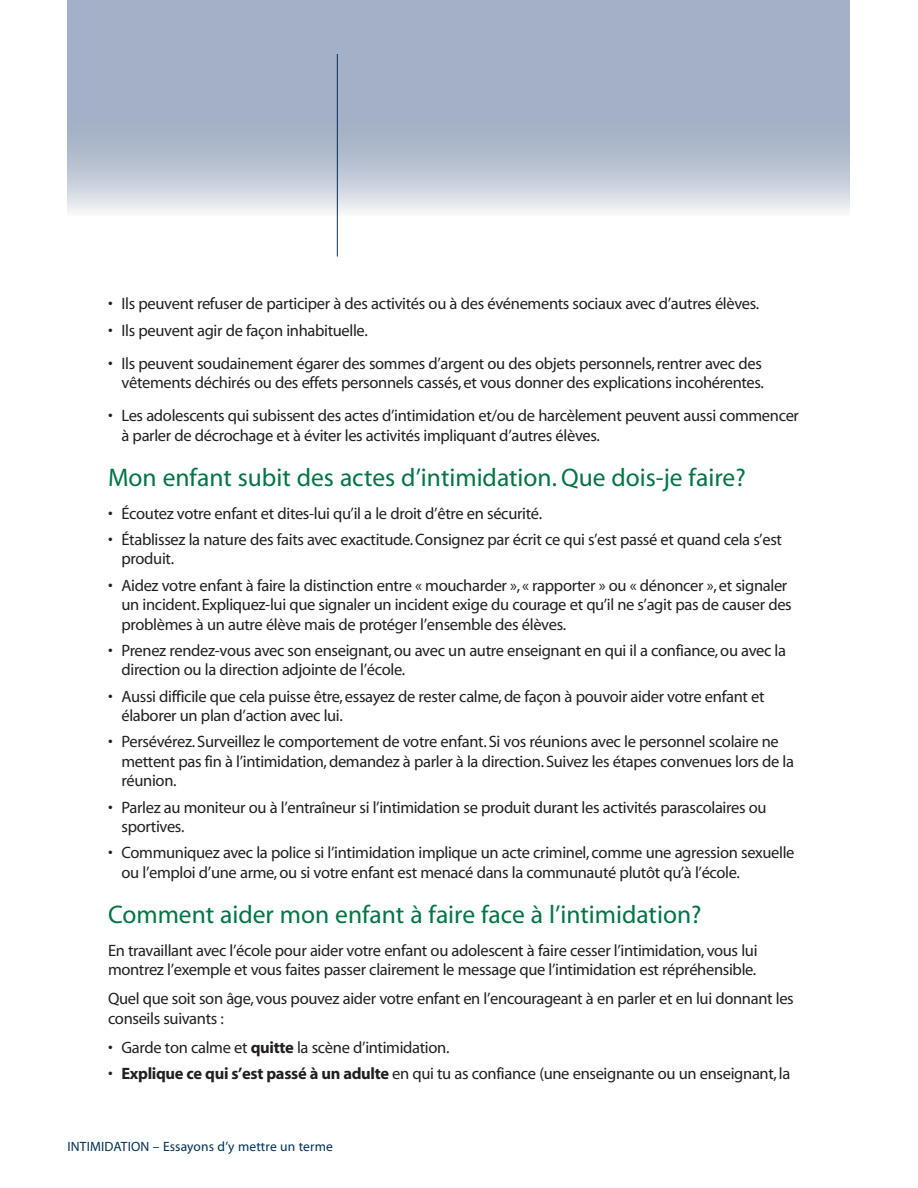
<style>
.page{position:relative;width:918px;height:1188px;background:#fff}
.page>*{position:absolute;margin:0;border:0;box-sizing:border-box;transform-origin:0 0}
.t1{font:25.5px "Myriad";color:#007544}
.t2{font:16.5px/19.5px "Myriad";letter-spacing:-.02em;color:#231f20}
.t3{font:13.5px "Myriad";letter-spacing:.01em;color:#003055}
.s1{font-weight:700}
</style>
<div class="page">
<svg style="left:68px;top:0;width:782px;height:216px;fill:#a3b0c5"></svg>
<hr style="left:337px;top:54px;width:1px;height:202px;background:#003055">
<p class="t2" style="left:108px;top:295px;width:653px">• Ils peuvent refuser de participer à des activités ou à des événements sociaux avec d’autres élèves.</p>
<p class="t2" style="left:108px;top:321px;width:261px">• Ils peuvent agir de façon inhabituelle.</p>
<p class="t2" style="left:108px;top:354px;width:658px;text-align:right">• Ils peuvent soudainement égarer des sommes d’argent ou des objets personnels, rentrer avec des vêtements déchirés ou des effets personnels cassés, et vous donner des explications incohérentes.</p>
<p class="t2" style="left:122px;top:407px;width:679px;text-indent:-14px">• Les adolescents qui subissent des actes d’intimidation et/ou de harcèlement peuvent aussi commencer à parler de décrochage et à éviter les activités impliquant d’autres élèves.</p>
<h2 class="t1" style="left:108px;top:464px;width:639px">Mon enfant subit des actes d’intimidation. Que dois-je faire?</h2>
<p class="t2" style="left:108px;top:504px;width:436px">• Écoutez votre enfant et dites-lui qu’il a le droit d’être en sécurité.</p>
<p class="t2" style="left:122px;top:530px;width:662px;text-indent:-14px">• Établissez la nature des faits avec exactitude. Consignez par écrit ce qui s’est passé et quand cela s’est produit.</p>
<p class="t2" style="left:122px;top:576px;width:672px;text-indent:-14px">• Aidez votre enfant à faire la distinction entre « moucharder », « rapporter » ou « dénoncer », et signaler un incident. Expliquez-lui que signaler un incident exige du courage et qu’il ne s’agit pas de causer des problèmes à un autre élève mais de protéger l’ensemble des élèves.</p>
<p class="t2" style="left:122px;top:641px;width:666px;text-indent:-14px">• Prenez rendez-vous avec son enseignant, ou avec un autre enseignant en qui il a confiance, ou avec la direction ou la direction adjointe de l’école.</p>
<p class="t2" style="left:122px;top:687px;width:645px;text-indent:-14px">• Aussi difficile que cela puisse être, essayez de rester calme, de façon à pouvoir aider votre enfant et élaborer un plan d’action avec lui.</p>
<p class="t2" style="left:122px;top:733px;width:674px;text-indent:-14px">• Persévérez. Surveillez le comportement de votre enfant. Si vos réunions avec le personnel scolaire ne mettent pas fin à l’intimidation, demandez à parler à la direction. Suivez les étapes convenues lors de la réunion.</p>
<p class="t2" style="left:122px;top:798px;width:647px;text-indent:-14px">• Parlez au moniteur ou à l’entraîneur si l’intimidation se produit durant les activités parascolaires ou sportives.</p>
<p class="t2" style="left:122px;top:844px;width:675px;text-indent:-14px">• Communiquez avec la police si l’intimidation implique un acte criminel, comme une agression sexuelle ou l’emploi d’une arme, ou si votre enfant est menacé dans la communauté plutôt qu’à l’école.</p>
<h2 class="t1" style="left:108px;top:902px;width:595px">Comment aider mon enfant à faire face à l’intimidation?</h2>
<p class="t2" style="left:108px;top:941px;width:651px">En travaillant avec l’école pour aider votre enfant ou adolescent à faire cesser l’intimidation, vous lui montrez l’exemple et vous faites passer clairement le message que l’intimidation est répréhensible.</p>
<p class="t2" style="left:108px;top:990px;width:687px">Quel que soit son âge, vous pouvez aider votre enfant en l’encourageant à en parler et en lui donnant les conseils suivants :</p>
<p class="t2" style="left:108px;top:1038px;width:343px">• Garde ton calme et <span class="s1">quitte</span> la scène d’intimidation.</p>
<p class="t2" style="left:108px;top:1064px;width:684px">• <span class="s1">Explique ce qui s’est passé à un adulte</span> en qui tu as confiance (une enseignante ou un enseignant, la</p>
<p class="t3" style="left:68px;top:1139px;width:267px">INTIMIDATION – Essayons d’y mettre un terme</p>
</div>
